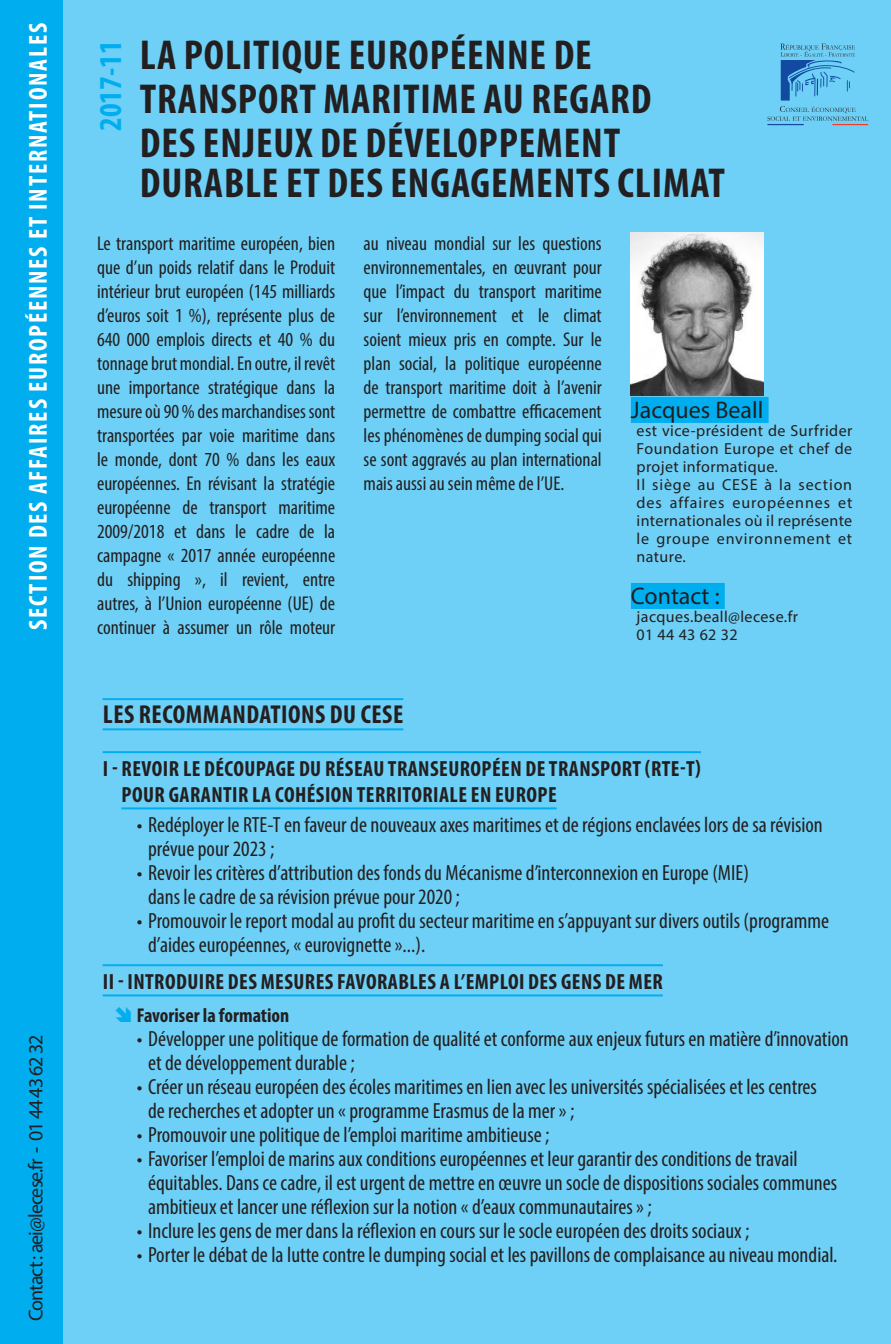
<style>
.page{position:relative;width:891px;height:1344px;background:#fff}
.page>*{position:absolute;margin:0;border:0;box-sizing:border-box;transform-origin:0 0}
.Titre_sur_4_et_5_lig{font:700 condensed 42px/44.2px "Myriad Pro";letter-spacing:.02em;color:#231f20}
.t1{font:700 condensed 32px "Myriad Pro";color:#00aeef}
.denomination_section{font:700 condensed 26px "Myriad Pro";letter-spacing:.07em;color:#fff}
.proposition_gros_tit{font:700 condensed 26px "Myriad Pro";letter-spacing:.02em;color:#231f20}
.rapporteur{font:24px "Myriad Pro";color:#231f20}
.t2{font:condensed 22px/24px "Myriad Pro";color:#231f20}
.proposition_gros_tit-2{font:700 condensed 22px/26px "Myriad Pro";letter-spacing:.02em;color:#231f20}
.constat_alinéa_sans{font:condensed 20px/24px "Myriad Pro";color:#231f20;text-align:justify}
.contact_section_donn{font:20px "Myriad Pro";letter-spacing:-.05em;color:#231f20}
.t3{font:700 condensed 20px "Myriad Pro";color:#231f20}
.contact_section_donn-2{font:16px/18px "Myriad Pro";letter-spacing:.025em;color:#231f20;text-align:justify}
</style>
<div class="page">
<div style="left:63px;top:0;width:827px;height:1344px;background:#6ed0f6"></div>
<hr style="left:767px;top:124px;width:36px;height:1px;background:#114aa0">
<hr style="left:832px;top:124px;width:35px;height:1px;background:#ef3e22">
<svg style="left:767px;top:44px;width:100px;height:77px;background:#60b9e3"></svg>
<div style="left:0;top:0;width:63px;height:1344px;background:#00aeef"></div>
<hr style="left:103px;top:698px;width:300px;height:2px;background:#00aeef">
<hr style="left:103px;top:728px;width:300px;height:2px;background:#00aeef">
<hr style="left:103px;top:751px;width:597px;height:2px;background:#00aeef">
<hr style="left:121px;top:807px;width:435px;height:2px;background:#00aeef">
<hr style="left:103px;top:964px;width:559px;height:2px;background:#00aeef">
<hr style="left:103px;top:994px;width:559px;height:2px;background:#00aeef">
<div style="left:630px;top:397px;width:138px;height:26px;background:#00aeef"></div>
<div style="left:630px;top:583px;width:94px;height:26px;background:#00aeef"></div>
<img style="left:630px;top:232px;width:133px;height:164px">
<svg style="left:116px;top:1007px;width:15px;height:15px"></svg>
<p class="denomination_section" style="left:22px;top:630px;width:609px;rotate:-90deg">SECTION DES AFFAIRES EUROPÉENNES ET INTERNATIONALES</p>
<p class="contact_section_donn" style="left:23px;top:1321px;width:288px;rotate:-90deg">Contact : aei@lecese.fr - 01 44 43 62 32</p>
<p class="Titre_sur_4_et_5_lig" style="left:140px;top:32px;width:513px">LA POLITIQUE EUROPÉENNE DE<br>TRANSPORT MARITIME AU REGARD<br>DES ENJEUX DE DÉVELOPPEMENT</p>
<p class="Titre_sur_4_et_5_lig" style="left:140px;top:160px;width:586px">DURABLE ET DES ENGAGEMENTS CLIMAT</p>
<p class="constat_alinéa_sans" style="left:97px;top:231px;width:239px">Le transport maritime européen, bien que d’un poids relatif dans le Produit intérieur brut européen (145 milliards d’euros soit 1 %), représente plus de 640 000 emplois directs et 40 % du tonnage brut mondial. En outre, il revêt une importance stratégique dans la mesure où 90 % des marchandises sont transportées par voie maritime dans le monde, dont 70 % dans les eaux européennes. En révisant la stratégie européenne de transport maritime 2009/2018 et dans le cadre de la campagne « 2017 année européenne du shipping », il revient, entre autres, à l’Union européenne (UE) de continuer à assumer un rôle moteur</p>
<p class="constat_alinéa_sans" style="left:363px;top:231px;width:239px">au niveau mondial sur les questions environnementales, en œuvrant pour que l’impact du transport maritime sur l’environnement et le climat soient mieux pris en compte. Sur le plan social, la politique européenne de transport maritime doit à l’avenir permettre de combattre efficacement les phénomènes de dumping social qui se sont aggravés au plan international mais aussi au sein même de l’UE.</p>
<p class="t1" style="left:90px;top:131px;width:92px;rotate:-90deg">2017-11</p>
<p class="rapporteur" style="left:630px;top:395px;width:134px">Jacques Beall</p>
<p class="contact_section_donn-2" style="left:636px;top:421px;width:217px">est vice-président de Surfrider Foundation Europe et chef de projet informatique.</p>
<p class="contact_section_donn-2" style="left:636px;top:475px;width:217px">Il siège au CESE à la section des affaires européennes et internationales où il représente le groupe environnement et nature.</p>
<p class="rapporteur" style="left:630px;top:581px;width:90px">Contact :</p>
<p class="contact_section_donn-2" style="left:636px;top:607px;width:163px">jacques.beall@lecese.fr</p>
<p class="contact_section_donn-2" style="left:636px;top:625px;width:102px">01 44 43 62 32</p>
<p class="proposition_gros_tit" style="left:103px;top:698px;width:302px">LES RECOMMANDATIONS DU CESE</p>
<p class="proposition_gros_tit-2" style="left:121px;top:755px;width:580px;text-indent:-19px">I - REVOIR LE DÉCOUPAGE DU RÉSEAU TRANSEUROPÉEN DE TRANSPORT (RTE-T)<br>POUR GARANTIR LA COHÉSION TERRITORIALE EN EUROPE</p>
<p class="t2" style="left:148px;top:812px;width:676px;text-indent:-11px">• Redéployer le RTE-T en faveur de nouveaux axes maritimes et de régions enclavées lors de sa révision prévue pour 2023 ;</p>
<p class="t2" style="left:148px;top:860px;width:602px;text-indent:-11px">• Revoir les critères d’attribution des fonds du Mécanisme d’interconnexion en Europe (MIE) dans le cadre de sa révision prévue pour 2020 ;</p>
<p class="t2" style="left:148px;top:908px;width:682px;text-indent:-11px">• Promouvoir le report modal au profit du secteur maritime en s’appuyant sur divers outils (programme d’aides européennes, « eurovignette »...).</p>
<p class="proposition_gros_tit-2" style="left:103px;top:968px;width:561px">II - INTRODUIRE DES MESURES FAVORABLES A L’EMPLOI DES GENS DE MER</p>
<p class="t3" style="left:137px;top:1003px;width:154px">Favoriser la formation</p>
<p class="t2" style="left:148px;top:1026px;width:702px;text-indent:-11px">• Développer une politique de formation de qualité et conforme aux enjeux futurs en matière d’innovation et de développement durable ;</p>
<p class="t2" style="left:148px;top:1074px;width:670px;text-indent:-11px">• Créer un réseau européen des écoles maritimes en lien avec les universités spécialisées et les centres de recherches et adopter un « programme Erasmus de la mer » ;</p>
<p class="t2" style="left:137px;top:1122px;width:414px">• Promouvoir une politique de l’emploi maritime ambitieuse ;</p>
<p class="t2" style="left:148px;top:1146px;width:690px;text-indent:-11px">• Favoriser l’emploi de marins aux conditions européennes et leur garantir des conditions de travail équitables. Dans ce cadre, il est urgent de mettre en œuvre un socle de dispositions sociales communes ambitieux et lancer une réflexion sur la notion « d’eaux communautaires » ;</p>
<p class="t2" style="left:137px;top:1218px;width:614px">• Inclure les gens de mer dans la réflexion en cours sur le socle européen des droits sociaux ;</p>
<p class="t2" style="left:137px;top:1242px;width:702px">• Porter le débat de la lutte contre le dumping social et les pavillons de complaisance au niveau mondial.</p>
</div>
